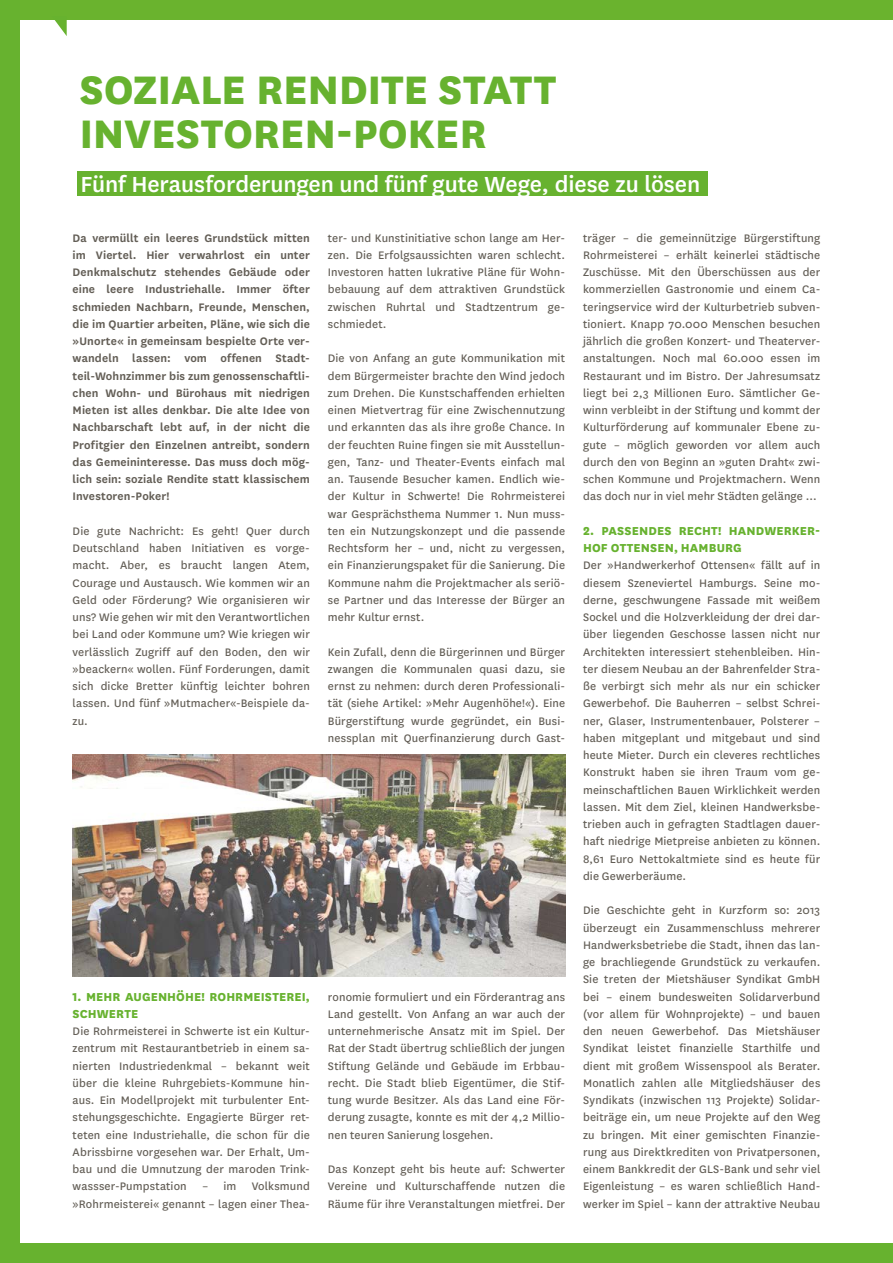
<style>
.page{position:relative;width:893px;height:1263px;background:#fff}
.page>*{position:absolute;margin:0;border:0;box-sizing:border-box;transform-origin:0 0}
.t1{font:800 46.5px "National";letter-spacing:-.01em;color:#67b22f}
.t2{font:500 25.5px "National";letter-spacing:-.005em;color:#fff}
.Laftext{font:800 13.5px/17.2px "National";letter-spacing:.01em;color:#67b22f}
.p_Wissen{font:12.75px/17.2px "National";letter-spacing:.01em;color:#635e56;text-align:justify}
.p_Wissen-2{font:600 12.75px/17.2px "National";letter-spacing:.01em;color:#635e56;text-align:justify}
</style>
<div class="page">
<div style="left:0;top:0;width:893px;height:19px;background:#6ab32e"></div>
<div style="left:0;top:0;width:19px;height:1263px;background:#67b22f"></div>
<svg style="left:52px;top:19px;width:15px;height:17px"></svg>
<div style="left:0;top:1244px;width:893px;height:19px;background:#67b22f"></div>
<div style="left:77px;top:171px;width:631px;height:25px;background:#67b22f"></div>
<img style="left:73px;top:755px;width:492px;height:221px">
<p class="t1" style="left:80px;top:56px;width:478px">SOZIALE RENDITE STATT</p>
<p class="t1" style="left:80px;top:100px;width:409px">INVESTOREN-POKER</p>
<p class="t2" style="left:81px;top:166px;width:621px">Fünf Herausforderungen und fünf gute Wege, diese zu lösen</p>
<p class="p_Wissen-2" style="left:73px;top:228px;width:239px">Da vermüllt ein leeres Grundstück mitten im Viertel. Hier verwahrlost ein unter Denkmalschutz stehendes Gebäude oder eine leere Industriehalle. Immer öfter schmieden Nachbarn, Freunde, Menschen, die im Quartier arbeiten, Pläne, wie sich die »Unorte« in gemeinsam bespielte Orte ver&shy;wandeln lassen: vom offenen Stadt&shy;teil-Wohnzimmer bis zum genossenschaftli&shy;chen Wohn- und Bürohaus mit niedrigen Mieten ist alles denkbar. Die alte Idee von Nachbarschaft lebt auf, in der nicht die Profitgier den Einzelnen antreibt, sondern das Gemeininteresse. Das muss doch mög&shy;lich sein: soziale Rendite statt klassischem Investoren-Poker!</p>
<p class="p_Wissen" style="left:73px;top:522px;width:239px">Die gute Nachricht: Es geht! Quer durch Deutschland haben Initiativen es vorge&shy;macht. Aber, es braucht langen Atem, Courage und Austausch. Wie kommen wir an Geld oder Förderung? Wie organisieren wir uns? Wie gehen wir mit den Verantwortlichen bei Land oder Kommune um? Wie kriegen wir verlässlich Zugriff auf den Boden, den wir »beackern« wollen. Fünf Forderungen, damit sich dicke Bretter künftig leichter bohren lassen. Und fünf »Mutmacher«-Beispiele da&shy;zu.</p>
<p class="Laftext" style="left:73px;top:987px;width:239px">1. MEHR AUGENHÖHE! ROHRMEISTEREI,<br>SCHWERTE</p>
<p class="p_Wissen" style="left:73px;top:1022px;width:239px">Die Rohrmeisterei in Schwerte ist ein Kultur&shy;zentrum mit Restaurantbetrieb in einem sa&shy;nierten Industriedenkmal – bekannt weit über die kleine Ruhrgebiets-Kommune hin&shy;aus. Ein Modellprojekt mit turbulenter Ent&shy;stehungsgeschichte. Engagierte Bürger ret&shy;teten eine Industriehalle, die schon für die Abrissbirne vorgesehen war. Der Erhalt, Um&shy;bau und die Umnutzung der maroden Trink&shy;wassser-Pumpstation – im Volksmund »Rohrmeisterei« genannt – lagen einer Thea-</p>
<p class="p_Wissen" style="left:328px;top:228px;width:239px">ter- und Kunstinitiative schon lange am Her&shy;zen. Die Erfolgsaussichten waren schlecht.<br>Investoren hatten lukrative Pläne für Wohn&shy;bebauung auf dem attraktiven Grundstück zwischen Ruhrtal und Stadtzentrum ge&shy;schmiedet.</p>
<p class="p_Wissen" style="left:328px;top:349px;width:239px">Die von Anfang an gute Kommunikation mit dem Bürgermeister brachte den Wind jedoch zum Drehen. Die Kunstschaffenden erhielten einen Mietvertrag für eine Zwischennutzung und erkannten das als ihre große Chance. In der feuchten Ruine fingen sie mit Ausstellun&shy;gen, Tanz- und Theater-Events einfach mal an. Tausende Besucher kamen. Endlich wie&shy;der Kultur in Schwerte! Die Rohrmeisterei war Gesprächsthema Nummer 1. Nun muss&shy;ten ein Nutzungskonzept und die passende Rechtsform her – und, nicht zu vergessen, ein Finanzierungspaket für die Sanierung. Die Kommune nahm die Projektmacher als seriö&shy;se Partner und das Interesse der Bürger an mehr Kultur ernst.</p>
<p class="p_Wissen" style="left:328px;top:642px;width:239px">Kein Zufall, denn die Bürgerinnen und Bürger zwangen die Kommunalen quasi dazu, sie ernst zu nehmen: durch deren Professionali&shy;tät (siehe Artikel: »Mehr Augenhöhe!«). Eine Bürgerstiftung wurde gegründet, ein Busi&shy;nessplan mit Querfinanzierung durch Gast-</p>
<p class="p_Wissen" style="left:328px;top:987px;width:239px">ronomie formuliert und ein Förderantrag ans Land gestellt. Von Anfang an war auch der unternehmerische Ansatz mit im Spiel. Der Rat der Stadt übertrug schließlich der jungen Stiftung Gelände und Gebäude im Erbbau&shy;recht. Die Stadt blieb Eigentümer, die Stif&shy;tung wurde Besitzer. Als das Land eine För&shy;derung zusagte, konnte es mit der 4,2 Millio&shy;nen teuren Sanierung losgehen.</p>
<p class="p_Wissen" style="left:328px;top:1160px;width:239px">Das Konzept geht bis heute auf: Schwerter Vereine und Kulturschaffende nutzen die Räume für ihre Veranstaltungen mietfrei. Der</p>
<p class="p_Wissen" style="left:583px;top:228px;width:239px">träger – die gemeinnützige Bürgerstiftung Rohrmeisterei – erhält keinerlei städtische Zuschüsse. Mit den Überschüssen aus der kommerziellen Gastronomie und einem Ca&shy;teringservice wird der Kulturbetrieb subven&shy;tioniert. Knapp 70.000 Menschen besuchen jährlich die großen Konzert- und Theaterver&shy;anstaltungen. Noch mal 60.000 essen im Restaurant und im Bistro. Der Jahresumsatz liegt bei 2,3 Millionen Euro. Sämtlicher Ge&shy;winn verbleibt in der Stiftung und kommt der Kulturförderung auf kommunaler Ebene zu&shy;gute – möglich geworden vor allem auch durch den von Beginn an »guten Draht« zwi&shy;schen Kommune und Projektmachern. Wenn das doch nur in viel mehr Städten gelänge …</p>
<p class="Laftext" style="left:583px;top:521px;width:239px">2. PASSENDES RECHT! HANDWERKER-<br>HOF OTTENSEN, HAMBURG</p>
<p class="p_Wissen" style="left:583px;top:556px;width:239px">Der »Handwerkerhof Ottensen« fällt auf in diesem Szeneviertel Hamburgs. Seine mo&shy;derne, geschwungene Fassade mit weißem Sockel und die Holzverkleidung der drei dar&shy;über liegenden Geschosse lassen nicht nur Architekten interessiert stehenbleiben. Hin&shy;ter diesem Neubau an der Bahrenfelder Stra&shy;ße verbirgt sich mehr als nur ein schicker Gewerbehof. Die Bauherren – selbst Schrei&shy;ner, Glaser, Instrumentenbauer, Polsterer – haben mitgeplant und mitgebaut und sind heute Mieter. Durch ein cleveres rechtliches Konstrukt haben sie ihren Traum vom ge&shy;meinschaftlichen Bauen Wirklichkeit werden lassen. Mit dem Ziel, kleinen Handwerksbe&shy;trieben auch in gefragten Stadtlagen dauer&shy;haft niedrige Mietpreise anbieten zu können.<br>8,61 Euro Nettokaltmiete sind es heute für die Gewerberäume.</p>
<p class="p_Wissen" style="left:583px;top:901px;width:239px">Die Geschichte geht in Kurzform so: 2013 überzeugt ein Zusammenschluss mehrerer Handwerksbetriebe die Stadt, ihnen das lan&shy;ge brachliegende Grundstück zu verkaufen.<br>Sie treten der Mietshäuser Syndikat GmbH bei – einem bundesweiten Solidarverbund (vor allem für Wohnprojekte) – und bauen den neuen Gewerbehof. Das Mietshäuser Syndikat leistet finanzielle Starthilfe und dient mit großem Wissenspool als Berater.<br>Monatlich zahlen alle Mitgliedshäuser des Syndikats (inzwischen 113 Projekte) Solidar&shy;beiträge ein, um neue Projekte auf den Weg zu bringen. Mit einer gemischten Finanzie&shy;rung aus Direktkrediten von Privatpersonen, einem Bankkredit der GLS-Bank und sehr viel Eigenleistung – es waren schließlich Hand&shy;werker im Spiel – kann der attraktive Neubau</p>
</div>
